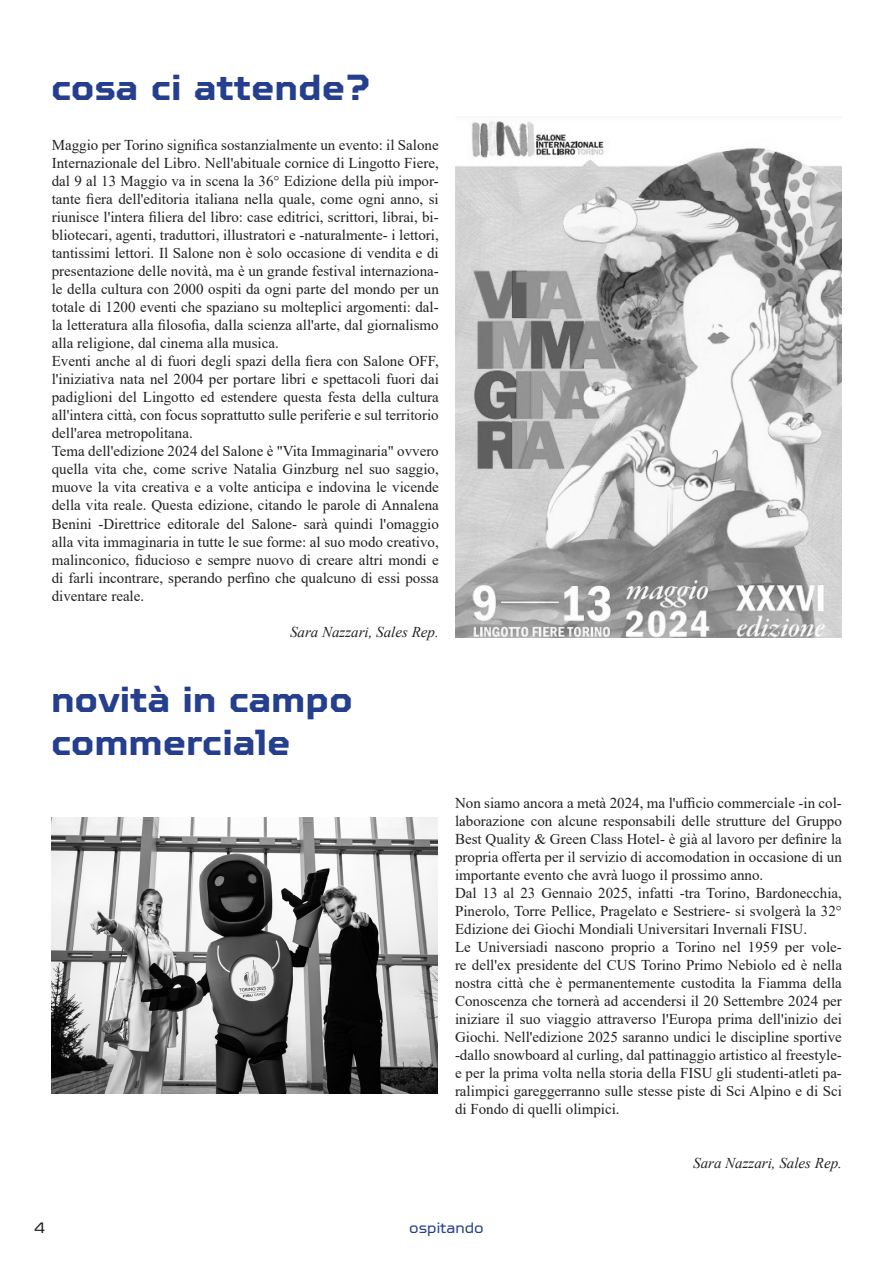
<style>
.page{position:relative;width:893px;height:1263px;background:#fff}
.page>*{position:absolute;margin:0;border:0;box-sizing:border-box;transform-origin:0 0}
.t1{font:700 36px "TT Octosquares Trl";color:#253f8e}
.t2{font:15px/18px "Times New Roman";color:#231f20;text-align:justify}
.t3{font:italic 15px "Times New Roman";color:#231f20}
.t4{font:15px "TT Octosquares Trl";color:#253f8e}
.t5{font:15px "TT Octosquares Trl";color:#231f20}
</style>
<div class="page">
<img style="left:455px;top:121px;width:387px;height:517px">
<img style="left:51px;top:817px;width:387px;height:276px">
<p class="t1" style="left:51px;top:66px;width:322px">cosa ci attende?</p>
<p class="t2" style="left:52px;top:136px;width:389px">Maggio per Torino significa sostanzialmente un evento: il Salone Internazionale del Libro. Nell'abituale cornice di Lingotto Fiere, dal 9 al 13 Maggio va in scena la 36° Edizione della più impor&shy;tante fiera dell'editoria italiana nella quale, come ogni anno, si riunisce l'intera filiera del libro: case editrici, scrittori, librai, bi&shy;bliotecari, agenti, traduttori, illustratori e -naturalmente- i lettori, tantissimi lettori. Il Salone non è solo occasione di vendita e di presentazione delle novità, ma è un grande festival internaziona&shy;le della cultura con 2000 ospiti da ogni parte del mondo per un totale di 1200 eventi che spaziano su molteplici argomenti: dal&shy;la letteratura alla filosofia, dalla scienza all'arte, dal giornalismo alla religione, dal cinema alla musica.</p>
<p class="t2" style="left:52px;top:352px;width:389px">Eventi anche al di fuori degli spazi della fiera con Salone OFF, l'iniziativa nata nel 2004 per portare libri e spettacoli fuori dai padiglioni del Lingotto ed estendere questa festa della cultura all'intera città, con focus soprattutto sulle periferie e sul territorio dell'area metropolitana.</p>
<p class="t2" style="left:52px;top:442px;width:389px">Tema dell'edizione 2024 del Salone è "Vita Immaginaria" ovvero quella vita che, come scrive Natalia Ginzburg nel suo saggio, muove la vita creativa e a volte anticipa e indovina le vicende della vita reale. Questa edizione, citando le parole di Annalena Benini -Direttrice editorale del Salone- sarà quindi l'omaggio alla vita immaginaria in tutte le sue forme: al suo modo creativo, malinconico, fiducioso e sempre nuovo di creare altri mondi e di farli incontrare, sperando perfino che qualcuno di essi possa diventare reale.</p>
<p class="t3" style="left:290px;top:621px;width:150px">Sara Nazzari, Sales Rep.</p>
<p class="t1" style="left:51px;top:677px;width:303px">novità in campo</p>
<p class="t1" style="left:51px;top:721px;width:241px">commerciale</p>
<p class="t2" style="left:455px;top:793px;width:388px">Non siamo ancora a metà 2024, ma l'ufficio commerciale -in col&shy;laborazione con alcune responsabili delle strutture del Gruppo Best Quality &amp; Green Class Hotel- è già al lavoro per definire la propria offerta per il servizio di accomodation in occasione di un importante evento che avrà luogo il prossimo anno.</p>
<p class="t2" style="left:455px;top:883px;width:388px">Dal 13 al 23 Gennaio 2025, infatti -tra Torino, Bardonecchia, Pinerolo, Torre Pellice, Pragelato e Sestriere- si svolgerà la 32° Edizione dei Giochi Mondiali Universitari Invernali FISU.</p>
<p class="t2" style="left:455px;top:937px;width:388px">Le Universiadi nascono proprio a Torino nel 1959 per vole&shy;re dell'ex presidente del CUS Torino Primo Nebiolo ed è nella nostra città che è permanentemente custodita la Fiamma della Conoscenza che tornerà ad accendersi il 20 Settembre 2024 per iniziare il suo viaggio attraverso l'Europa prima dell'inizio dei Giochi. Nell'edizione 2025 saranno undici le discipline sportive -dallo snowboard al curling, dal pattinaggio artistico al freestyle&shy;e per la prima volta nella storia della FISU gli studenti-atleti pa&shy;ralimpici gareggerranno sulle stesse piste di Sci Alpino e di Sci di Fondo di quelli olimpici.</p>
<p class="t3" style="left:693px;top:1152px;width:150px">Sara Nazzari, Sales Rep.</p>
<p class="t5" style="left:34px;top:1219px;width:12px">4</p>
<p class="t4" style="left:409px;top:1219px;width:76px">ospitando</p>
</div>
